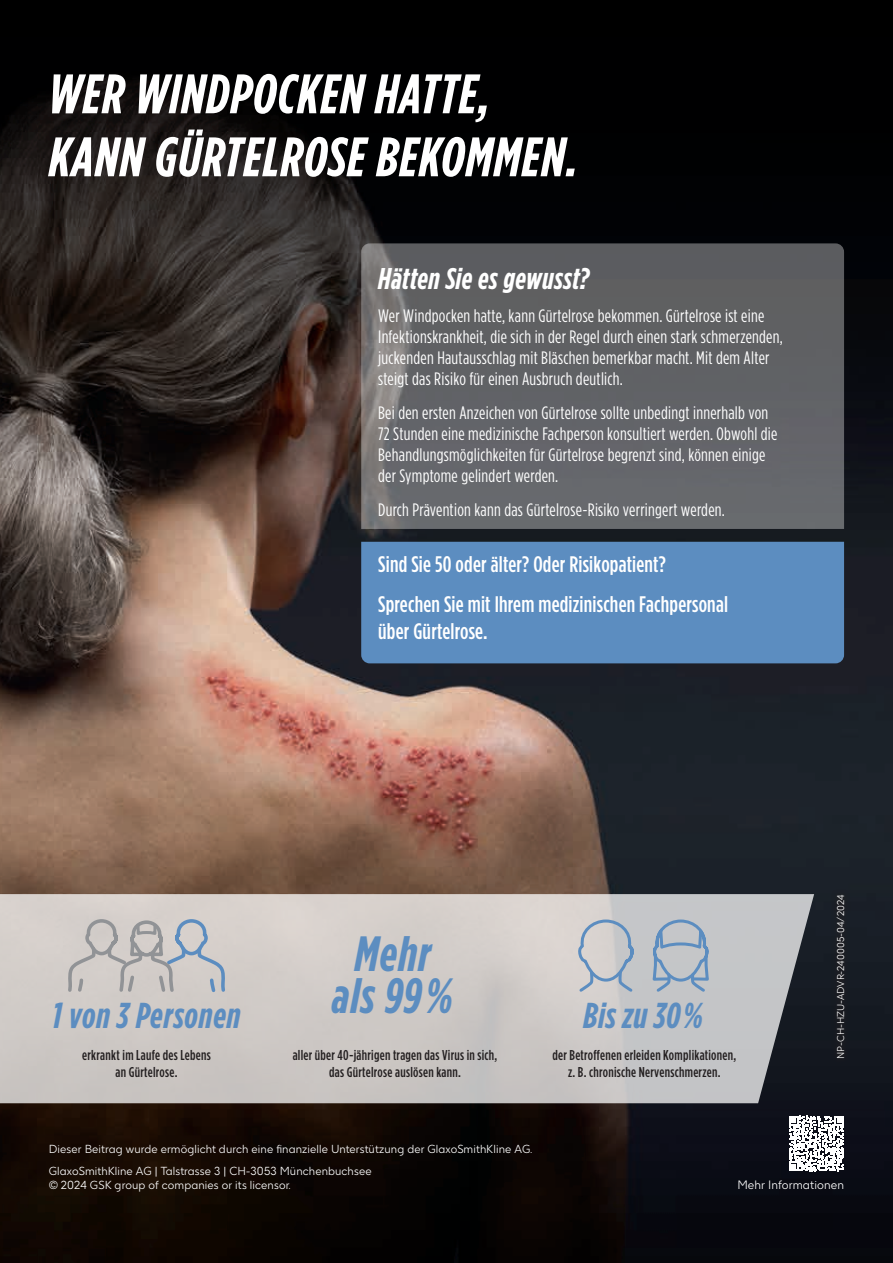
<style>
.page{position:relative;width:893px;height:1263px;background:#fff}
.page>*{position:absolute;margin:0;border:0;box-sizing:border-box;transform-origin:0 0}
.t1{font:italic 700 55.5px/63px "Gotham Cond";letter-spacing:.02em;color:#fff}
.t2{font:italic 700 49.5px/42px "Gotham Cond";letter-spacing:.02em;color:#5c8dc0;text-align:center}
.t3{font:italic 700 36px "Gotham Cond";letter-spacing:.02em;color:#5c8dc0}
.t4{font:italic 700 30px "Gotham Cond";letter-spacing:.015em;color:#fff}
.t5{font:500 22.5px/39.8px "Gotham Condensed";letter-spacing:.01em;color:#fff}
.t6{font:18px/21px "Gotham Condensed";letter-spacing:.015em;color:#fff}
.t7{font:500 14.25px/17.1px "Gotham Condensed";letter-spacing:.02em;color:#231f20;text-align:center}
.t8{font:300 12px "GSK Precision";letter-spacing:.01em;color:#fff}
.t9{font:300 11.55px/21.3px "GSK Precision";letter-spacing:.01em;color:#fff}
.t10{font:300 9.75px "GSK Precision";letter-spacing:.01em;color:#fff}
</style>
<div class="page">
<img style="left:0;top:0;width:893px;height:1263px">
<div style="left:831px;top:888px;width:20px;height:176px;background:#191c22"></div>
<div style="left:361px;top:542px;width:483px;height:121px;background:#5c8dc0"></div>
<svg style="left:361px;top:243px;width:483px;height:286px;background:#636467"></svg>
<svg style="left:0;top:894px;width:814px;height:209px;background:#c5c1bf"></svg>
<svg style="left:578px;top:918px;width:59px;height:75px;background:#bfc3ca"></svg>
<svg style="left:651px;top:918px;width:61px;height:106px;background:#b3bcc6"></svg>
<svg style="left:66px;top:917px;width:161px;height:78px;background:#c4c2c2"></svg>
<svg style="left:789px;top:1116px;width:55px;height:55px"></svg>
<h1 class="t1" style="left:49px;top:62px;width:531px">WER WINDPOCKEN HATTE,<br>KANN GÜRTELROSE BEKOMMEN.</h1>
<h3 class="t4" style="left:378px;top:261px;width:212px">Hätten Sie es gewusst?</h3>
<p class="t6" style="left:378px;top:305px;width:406px">Wer Windpocken hatte, kann Gürtelrose bekommen. Gürtelrose ist eine Infektionskrankheit, die sich in der Regel durch einen stark schmerzenden, juckenden Hautausschlag mit Bläschen bemerkbar macht. Mit dem Alter steigt das Risiko für einen Ausbruch deutlich.</p>
<p class="t6" style="left:378px;top:402px;width:401px">Bei den ersten Anzeichen von Gürtelrose sollte unbedingt innerhalb von 72 Stunden eine medizinische Fachperson konsultiert werden. Obwohl die Behandlungsmöglichkeiten für Gürtelrose begrenzt sind, können einige der Symptome gelindert werden.</p>
<p class="t6" style="left:378px;top:499px;width:348px">Durch Prävention kann das Gürtelrose-Risiko verringert werden.</p>
<p class="t5" style="left:378px;top:544px;width:351px">Sind Sie 50 oder älter? Oder Risikopatient?<br>Sprechen Sie mit Ihrem medizinischen Fachpersonal</p>
<p class="t5" style="left:378px;top:611px;width:111px">über Gürtelrose.</p>
<h2 class="t2" style="left:332px;top:932px;width:123px">Mehr als 99%</h2>
<h3 class="t3" style="left:53px;top:994px;width:190px">1 von 3 Personen</h3>
<h3 class="t3" style="left:584px;top:994px;width:121px">Bis zu 30%</h3>
<p class="t7" style="left:82px;top:1046px;width:130px">erkrankt im Laufe des Lebens an Gürtelrose.</p>
<p class="t7" style="left:293px;top:1046px;width:206px">aller über 40-jährigen tragen das Virus in sich, das Gürtelrose auslösen kann.</p>
<p class="t7" style="left:552px;top:1046px;width:185px">der Betroffenen erleiden Komplikationen, z. B. chronische Nervenschmerzen.</p>
<p class="t10" style="left:833px;top:1059px;width:166px;rotate:-90deg">NP-CH-HZU-ADVR-240005-04/2024</p>
<p class="t9" style="left:49px;top:1138px;width:485px">Dieser Beitrag wurde ermöglicht durch eine finanzielle Unterstützung der GlaxoSmithKline AG.<br>GlaxoSmithKline AG | Talstrasse 3 | CH-3053 Münchenbuchsee</p>
<p class="t9" style="left:49px;top:1173px;width:243px">© 2024 GSK group of companies or its licensor.</p>
<p class="t8" style="left:737px;top:1175px;width:108px">Mehr Informationen</p>
</div>
